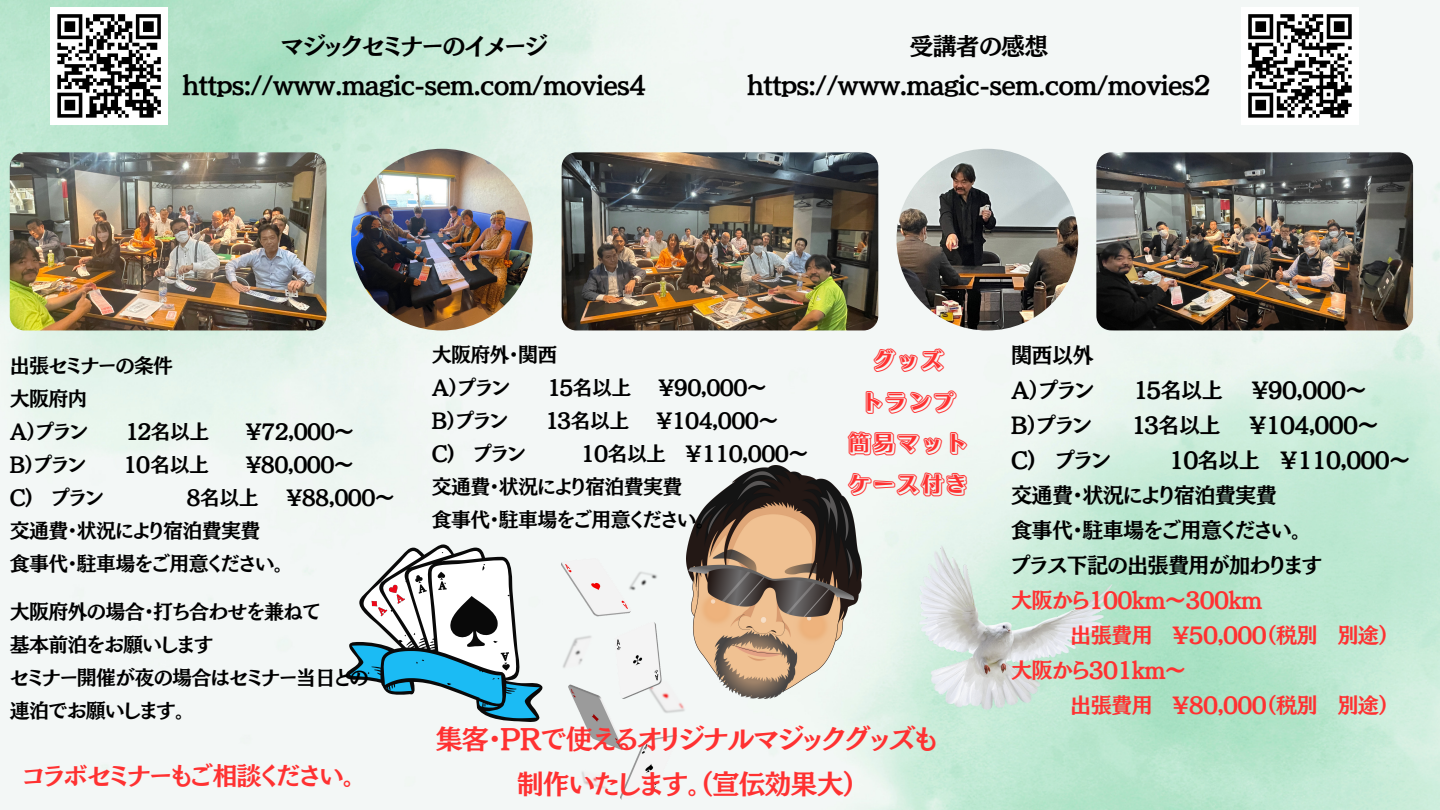
<style>
.page{position:relative;width:1440px;height:810px;background:#fff}
.page>*{position:absolute;margin:0;border:0;box-sizing:border-box;transform-origin:0 0}
.t1{font:27px "TEST Mode Min B B";letter-spacing:-.035em;color:#ff3131}
.t2{font:25px "Mty Sousyoku Em A Jis W6";letter-spacing:-.035em;color:#ff3131}
.t3{font:25px "TEST Mode Min B B";letter-spacing:-.035em;color:#ff3131}
.t4{font:24px "TEST Mode Min B B";letter-spacing:-.035em;color:#000}
.t5{font:21.2px "TEST Mode Min B B";letter-spacing:-.035em;color:#000}
.t6{font:21.2px "TEST Mode Min B B";letter-spacing:-.035em;color:#ff3131}
.t7{font:20px "TEST Mode Min B B";letter-spacing:-.035em;color:#000}
</style>
<div class="page">
<img style="left:0;top:0;width:1440px;height:810px">
<div style="left:50px;top:7px;width:118px;height:118px;background:#fff"></div>
<svg style="left:57px;top:14px;width:104px;height:104px"></svg>
<div style="left:1241px;top:7px;width:118px;height:118px;background:#fff"></div>
<svg style="left:1248px;top:14px;width:104px;height:104px"></svg>
<img style="left:1096px;top:152px;width:317px;height:179px;border-radius:15px">
<img style="left:10px;top:152px;width:316px;height:179px;border-radius:15px">
<img style="left:562px;top:152px;width:316px;height:179px;border-radius:15px">
<img style="left:351px;top:149px;width:182px;height:182px;border-radius:50%">
<img style="left:897px;top:149px;width:181px;height:182px;border-radius:50%">
<img style="left:686px;top:465px;width:175px;height:233px">
<img style="left:562px;top:558px;width:124px;height:242px">
<svg style="left:342px;top:544px;width:206px;height:179px"></svg>
<img style="left:917px;top:544px;width:201px;height:166px">
<p class="t4" style="left:281px;top:34px;width:268px">マジックセミナーのイメージ</p>
<p class="t4" style="left:182px;top:73px;width:465px">https://www.magic-sem.com/movies4</p>
<p class="t4" style="left:910px;top:34px;width:140px">受講者の感想</p>
<p class="t4" style="left:747px;top:73px;width:465px">https://www.magic-sem.com/movies2</p>
<p class="t7" style="left:10px;top:355px;width:165px">出張セミナーの条件</p>
<p class="t7" style="left:10px;top:388px;width:79px">大阪府内</p>
<p class="t7" style="left:10px;top:421px;width:80px">A）プラン</p>
<p class="t7" style="left:126px;top:421px;width:85px">１2名以上</p>
<p class="t7" style="left:246px;top:421px;width:107px">¥72,000〜</p>
<p class="t7" style="left:10px;top:454px;width:78px">B）プラン</p>
<p class="t7" style="left:124px;top:454px;width:87px">１０名以上</p>
<p class="t7" style="left:246px;top:454px;width:107px">¥80,000〜</p>
<p class="t7" style="left:10px;top:487px;width:95px">C) プラン</p>
<p class="t7" style="left:187px;top:487px;width:74px">8名以上</p>
<p class="t7" style="left:287px;top:487px;width:107px">¥88,000〜</p>
<p class="t7" style="left:10px;top:520px;width:252px">交通費・状況により宿泊費実費</p>
<p class="t7" style="left:10px;top:553px;width:276px">食事代・駐車場をご用意ください。</p>
<p class="t7" style="left:10px;top:601px;width:312px">大阪府外の場合・打ち合わせを兼ねて</p>
<p class="t7" style="left:10px;top:634px;width:205px">基本前泊をお願いします</p>
<p class="t7" style="left:10px;top:667px;width:360px">セミナー開催が夜の場合はセミナー当日との</p>
<p class="t7" style="left:10px;top:700px;width:177px">連泊でお願いします。</p>
<p class="t3" style="left:22px;top:763px;width:335px">コラボセミナーもご相談ください。</p>
<p class="t7" style="left:432px;top:344px;width:126px">大阪府外・関西</p>
<p class="t7" style="left:432px;top:377px;width:80px">A）プラン</p>
<p class="t7" style="left:548px;top:377px;width:85px">１5名以上</p>
<p class="t7" style="left:659px;top:377px;width:107px">¥90,000〜</p>
<p class="t7" style="left:432px;top:410px;width:78px">B）プラン</p>
<p class="t7" style="left:546px;top:410px;width:85px">１3名以上</p>
<p class="t7" style="left:657px;top:410px;width:121px">¥104,000〜</p>
<p class="t7" style="left:432px;top:443px;width:95px">C) プラン</p>
<p class="t7" style="left:581px;top:443px;width:227px">10名以上 ￥110,000〜</p>
<p class="t7" style="left:432px;top:476px;width:252px">交通費・状況により宿泊費実費</p>
<p class="t7" style="left:432px;top:509px;width:276px">食事代・駐車場をご用意ください。</p>
<p class="t2" style="left:872px;top:348px;width:75px">グッズ</p>
<p class="t2" style="left:860px;top:390px;width:99px">トランプ</p>
<p class="t2" style="left:848px;top:431px;width:123px">簡易マット</p>
<p class="t2" style="left:848px;top:472px;width:123px">ケース付き</p>
<p class="t1" style="left:436px;top:725px;width:503px">集客・PRで使えるオリジナルマジックグッズも</p>
<p class="t1" style="left:517px;top:770px;width:341px">制作いたします。（宣伝効果大）</p>
<p class="t5" style="left:1011px;top:344px;width:84px">関西以外</p>
<p class="t5" style="left:1011px;top:379px;width:84px">A）プラン</p>
<p class="t5" style="left:1134px;top:379px;width:90px">１5名以上</p>
<p class="t5" style="left:1252px;top:379px;width:114px">¥90,000〜</p>
<p class="t5" style="left:1011px;top:414px;width:82px">B）プラン</p>
<p class="t5" style="left:1132px;top:414px;width:90px">１3名以上</p>
<p class="t5" style="left:1250px;top:414px;width:128px">¥104,000〜</p>
<p class="t5" style="left:1011px;top:449px;width:101px">C) プラン</p>
<p class="t5" style="left:1169px;top:449px;width:240px">10名以上 ￥110,000〜</p>
<p class="t5" style="left:1011px;top:484px;width:267px">交通費・状況により宿泊費実費</p>
<p class="t5" style="left:1011px;top:519px;width:292px">食事代・駐車場をご用意ください。</p>
<p class="t5" style="left:1011px;top:554px;width:313px">プラス下記の出張費用が加わります</p>
<p class="t6" style="left:1011px;top:589px;width:253px">大阪から100km〜300km</p>
<p class="t6" style="left:1070px;top:624px;width:320px">出張費用 ¥50,000（税別 別途）</p>
<p class="t6" style="left:1011px;top:659px;width:174px">大阪から301km〜</p>
<p class="t6" style="left:1070px;top:694px;width:320px">出張費用 ¥80,000（税別 別途）</p>
</div>
